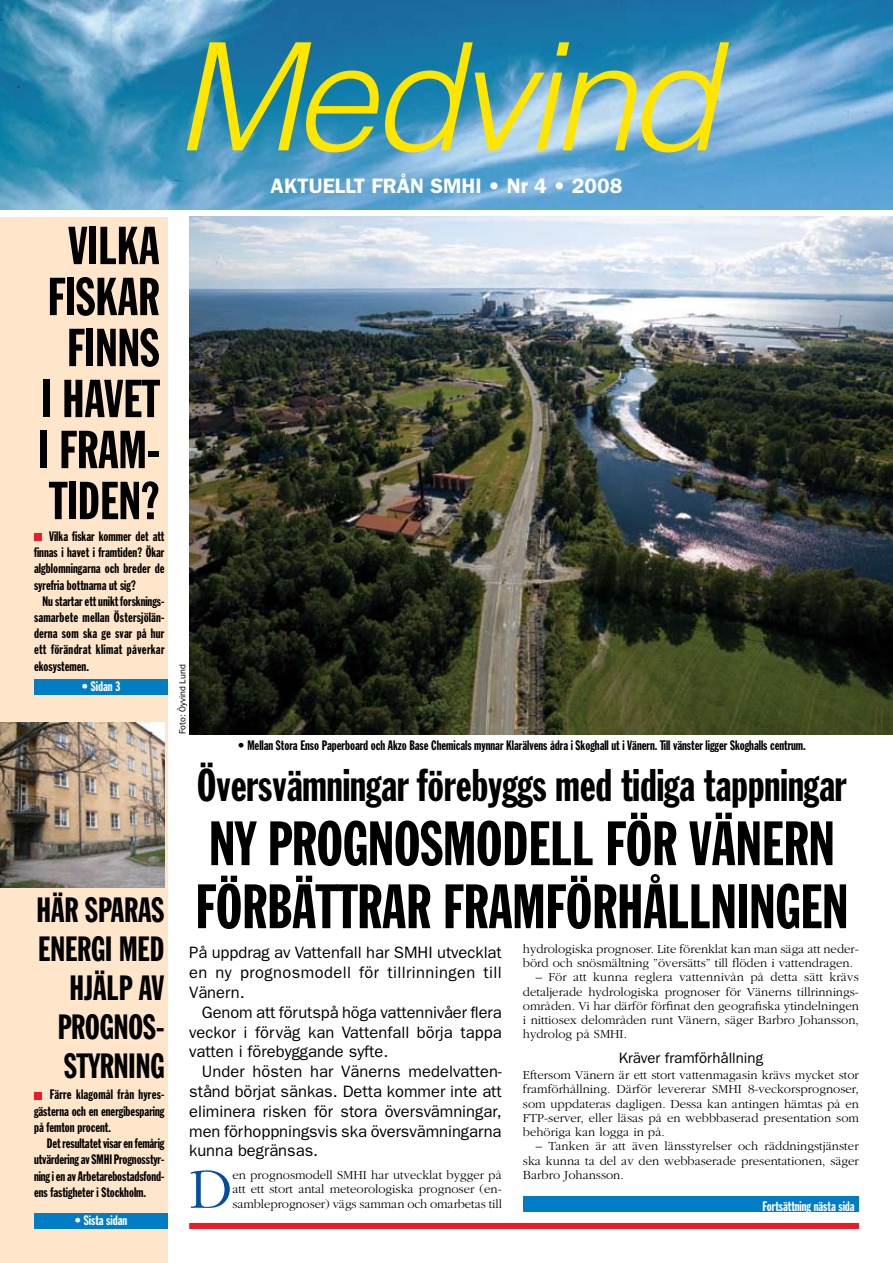
<style>
.page{position:relative;width:893px;height:1263px;background:#fff}
.page>*{position:absolute;margin:0;border:0;box-sizing:border-box;transform-origin:0 0}
.t1{font:italic 300 150px "Helvetica";letter-spacing:-.04em;color:#ffe600}
.t2{font:61.5px/63px "Franklin Gothic Extra Cond";color:#000}
.t3{font:300 58.5px "Garamond";color:#034ea2}
.t4{font:52.5px/51px "Franklin Gothic Extra Cond";color:#000;text-align:center}
.t5{font:45px "Franklin Gothic Extra Cond";color:#000}
.t6{font:34.5px/39px "Franklin Gothic Extra Cond";color:#000;text-align:right}
.t7{font:600 21px "Franklin Gothic";color:#fff}
.t8{font:16.5px/19.8px "Franklin Gothic";color:#000;text-align:justify}
.t9{font:15px "Franklin Gothic";color:#000}
.t10{font:13.5px/16.2px "Franklin Gothic Extra Cond";color:#000;text-align:justify}
.t11{font:13.5px "Franklin Gothic Extra Cond";color:#fff}
.t12{font:300 12.75px/14.2px "Garamond";color:#000;text-align:justify}
.t13{font:9px "Franklin Gothic";color:#000}
</style>
<div class="page">
<div style="left:0;top:217px;width:168px;height:1046px;background:#ffe5ca"></div>
<img style="left:0;top:0;width:893px;height:209px">
<div style="left:189px;top:1223px;width:670px;height:6px;background:#ed1c24"></div>
<div style="left:35px;top:679px;width:133px;height:15px;background:#007dc5"></div>
<div style="left:523px;top:1196px;width:336px;height:16px;background:#007dc5"></div>
<div style="left:35px;top:1213px;width:133px;height:16px;background:#007dc5"></div>
<img style="left:189px;top:217px;width:704px;height:518px">
<div style="left:34px;top:534px;width:7px;height:7px;background:#ed1c24"></div>
<div style="left:34px;top:1092px;width:7px;height:7px;background:#ed1c24"></div>
<img style="left:0;top:723px;width:164px;height:164px">
<h1 class="t1" style="left:175px;top:3px;width:544px">Medvind</h1>
<h3 class="t7" style="left:271px;top:174px;width:353px">AKTUELLT FRÅN SMHI • Nr 4 • 2008</h3>
<h3 class="t4" style="left:38px;top:220px;width:123px">VILKA<br>FISKAR<br>FINNS<br>I HAVET<br>I FRAM-<br>TIDEN?</h3>
<p class="t10" style="left:34px;top:528px;width:132px;text-indent:15px">Vilka fiskar kommer det att finnas i havet i framtiden? Ökar algblomningarna och breder de syrefria bottnarna ut sig?</p>
<p class="t10" style="left:34px;top:593px;width:132px;text-indent:9px">Nu startar ett unikt forsknings&shy;samarbete mellan Östersjölän&shy;derna som ska ge svar på hur ett förändrat klimat påverkar ekosystemen.</p>
<p class="t11" style="left:82px;top:679px;width:40px">• Sidan 3</p>
<h3 class="t6" style="left:36px;top:891px;width:129px">HÄR SPARAS<br>ENERGI MED<br>HJÄLP AV<br>PROGNOS-<br>STYRNING</h3>
<p class="t10" style="left:34px;top:1086px;width:132px;text-indent:16px">Färre klagomål från hyres&shy;gästerna och en energibesparing på femton procent.</p>
<p class="t10" style="left:34px;top:1135px;width:132px;text-indent:13px">Det resultatet visar en femårig utvärdering av SMHI Prognosstyr&shy;ning i en av Arbetarebostadsfond&shy;ens fastigheter i Stockholm.</p>
<p class="t11" style="left:74px;top:1213px;width:54px">• Sista sidan</p>
<p class="t13" style="left:177px;top:734px;width:71px;rotate:-90deg">Foto: Öyvind Lund</p>
<p class="t10" style="left:238px;top:737px;width:569px">• Mellan Stora Enso Paperboard och Akzo Base Chemicals mynnar Klarälvens ådra i Skoghall ut i Vänern. Till vänster ligger Skoghalls centrum.</p>
<h3 class="t5" style="left:197px;top:761px;width:651px">Översvämningar förebyggs med tidiga tappningar</h3>
<h2 class="t2" style="left:195px;top:812px;width:654px">NY PROGNOSMODELL FÖR VÄNERN<br>FÖRBÄTTRAR FRAMFÖRHÅLLNINGEN</h2>
<p class="t8" style="left:189px;top:942px;width:314px">På uppdrag av Vattenfall har SMHI utvecklat en ny prognosmodell för tillrinningen till Vänern.</p>
<p class="t8" style="left:189px;top:1002px;width:314px;text-indent:13px">Genom att förutspå höga vattennivåer flera veckor i förväg kan Vattenfall börja tappa vatten i förebyggande syfte.</p>
<p class="t8" style="left:189px;top:1061px;width:314px;text-indent:13px">Under hösten har Vänerns medelvatten&shy;stånd börjat sänkas. Detta kommer inte att eliminera risken för stora översvämningar, men förhoppningsvis ska översvämningarna kunna begränsas.</p>
<h3 class="t3" style="left:189px;top:1158px;width:45px">D</h3>
<p class="t12" style="left:232px;top:1168px;width:271px">en prognosmodell SMHI har utvecklat bygger på att ett stort antal meteorologiska prognoser (en&shy;sambleprognoser) vägs samman och omarbetas till</p>
<p class="t12" style="left:523px;top:942px;width:337px">hydrologiska prognoser. Lite förenklat kan man säga att neder&shy;börd och snösmältning ”översätts” till flöden i vattendragen.</p>
<p class="t12" style="left:523px;top:970px;width:337px;text-indent:13px">– För att kunna reglera vattennivån på detta sätt krävs detaljerade hydrologiska prognoser för Vänerns tillrinnings&shy;områden. Vi har därför förfinat den geografiska ytindelningen i nittiosex delområden runt Vänern, säger Barbro Johansson, hydrolog på SMHI.</p>
<p class="t9" style="left:619px;top:1049px;width:146px">Kräver framförhållning</p>
<p class="t12" style="left:523px;top:1068px;width:337px">Eftersom Vänern är ett stort vattenmagasin krävs mycket stor framförhållning. Därför levererar SMHI 8-veckorsprognoser, som uppdateras dagligen. Dessa kan antingen hämtas på en FTP-server, eller läsas på en webbbaserad presentation som behöriga kan logga in på.</p>
<p class="t12" style="left:523px;top:1139px;width:337px;text-indent:13px">– Tanken är att även länsstyrelser och räddningstjänster ska kunna ta del av den webbaserade presentationen, säger Barbro Johansson.</p>
<p class="t11" style="left:762px;top:1199px;width:94px">Fortsättning nästa sida</p>
</div>
